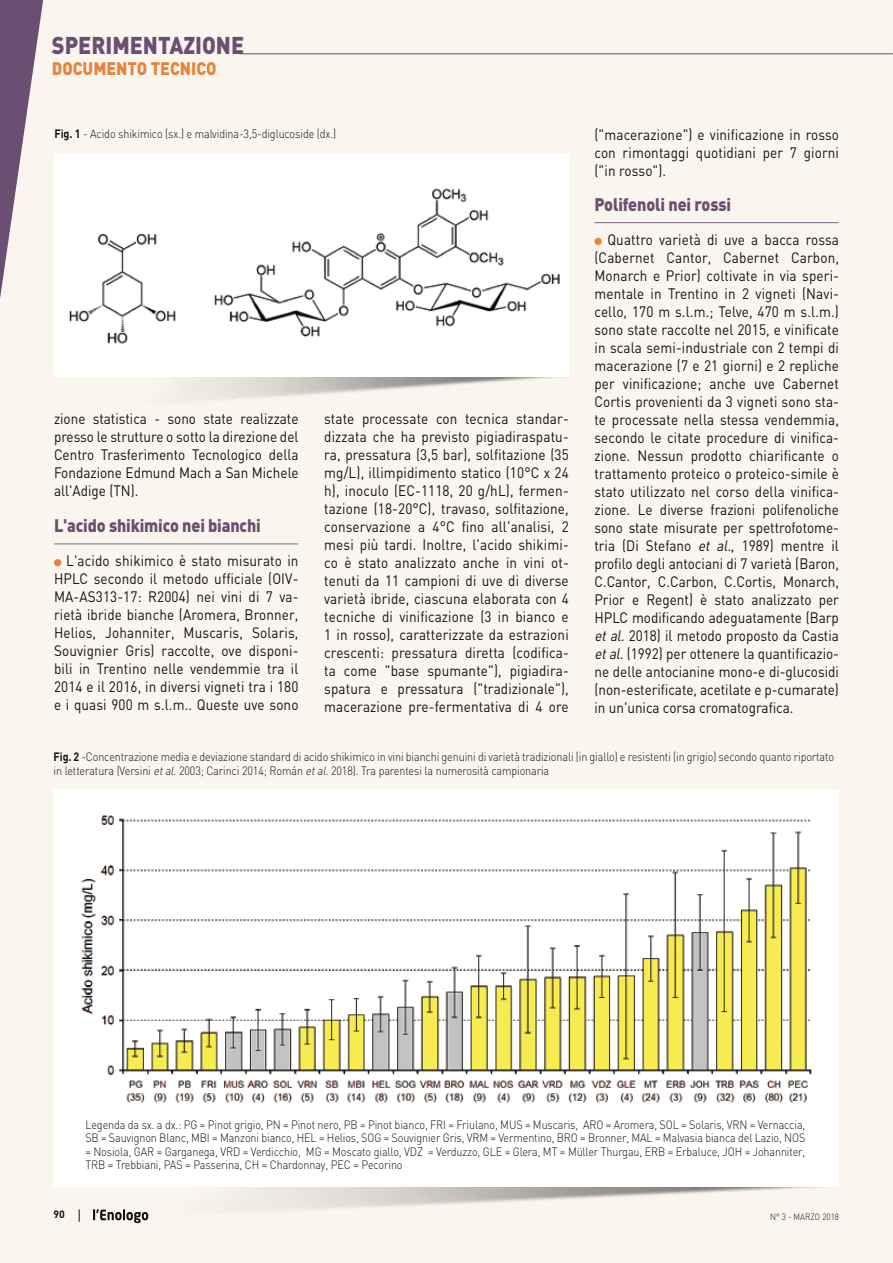
<style>
.page{position:relative;width:893px;height:1263px;background:#faf5ee}
.page>*{position:absolute;margin:0;border:0;box-sizing:border-box;transform-origin:0 0}
.t1{font:900 24px "DIN";color:#6b4f72;scale:.9 1}
.t2{font:900 18px "DIN";letter-spacing:-.01em;color:#6b4f72;scale:.9 1}
.t3{font:900 18px "DIN";color:#e8833a;scale:.9 1}
.t4{font:15px/18px "DIN";color:#121212;text-align:justify;scale:.9 1}
.t5{font:300 12px/13.5px "DIN";letter-spacing:-.01em;color:#121212;scale:.9 1}
.t6{font:700 10.5px "DIN";color:#121212}
.t7{font:300 9px "DIN";color:#121212;scale:.9 1}
.s1{font-weight:700}
.s2{font-style:italic}
</style>
<div class="page">
<hr style="left:239px;top:53px;width:654px;height:1px;background:#6b4f72">
<svg style="left:0;top:0;width:44px;height:299px"></svg>
<hr style="left:54px;top:544px;width:244px;height:1px;background:#806785">
<div style="left:54px;top:559px;width:7px;height:7px;background:#e8833a;border-radius:50%"></div>
<img style="left:54px;top:376px;width:515px;height:24px">
<img style="left:54px;top:1186px;width:785px;height:38px">
<div style="left:54px;top:153px;width:515px;height:223px;background:#fff"></div>
<img style="left:69px;top:188px;width:491px;height:156px">
<div style="left:54px;top:789px;width:785px;height:397px;background:#fff"></div>
<img style="left:81px;top:815px;width:731px;height:288px">
<hr style="left:594px;top:222px;width:244px;height:1px;background:#806785">
<div style="left:594px;top:238px;width:8px;height:7px;background:#e8833a;border-radius:50%"></div>
<h1 class="t1" style="left:52px;top:29px;width:215px">SPERIMENTAZIONE</h1>
<p class="t3" style="left:52px;top:56px;width:185px">DOCUMENTO TECNICO</p>
<p class="t5" style="left:54px;top:127px;width:315px"><span class="s1">Fig. 1</span> - Acido shikimico (sx.) e malvidina-3,5-diglucoside (dx.)</p>
<p class="t4" style="left:54px;top:409px;width:273px">zione statistica - sono state realizzate presso le strutture o sotto la direzione del Centro Trasferimento Tecnologico della Fondazione Edmund Mach a San Michele all'Adige (TN).</p>
<p class="t2" style="left:54px;top:513px;width:231px">L'acido shikimico nei bianchi</p>
<p class="t4" style="left:54px;top:552px;width:273px;text-indent:12px">L'acido shikimico è stato misurato in HPLC secondo il metodo ufficiale (OIV-MA-AS313-17: R2004) nei vini di 7 va&shy;rietà ibride bianche (Aromera, Bronner, Helios, Johanniter, Muscaris, Solaris, Souvignier Gris) raccolte, ove disponi&shy;bili in Trentino nelle vendemmie tra il 2014 e il 2016, in diversi vigneti tra i 180 e i quasi 900 m s.l.m.. Queste uve sono</p>
<p class="t4" style="left:324px;top:409px;width:273px">state processate con tecnica standar&shy;dizzata che ha previsto pigiadiraspatu&shy;ra, pressatura (3,5 bar), solfitazione (35 mg/L), illimpidimento statico (10°C x 24 h), inoculo (EC-1118, 20 g/hL), fermen&shy;tazione (18-20°C), travaso, solfitazione, conservazione a 4°C fino all'analisi, 2 mesi più tardi. Inoltre, l'acido shikimi&shy;co è stato analizzato anche in vini ot&shy;tenuti da 11 campioni di uve di diverse varietà ibride, ciascuna elaborata con 4 tecniche di vinificazione (3 in bianco e 1 in rosso), caratterizzate da estrazioni crescenti: pressatura diretta (codifica&shy;ta come "base spumante"), pigiadira&shy;spatura e pressatura ("tradizionale"), macerazione pre-fermentativa di 4 ore</p>
<p class="t4" style="left:594px;top:125px;width:273px">("macerazione") e vinificazione in rosso con rimontaggi quotidiani per 7 giorni ("in rosso").</p>
<p class="t2" style="left:594px;top:192px;width:153px">Polifenoli nei rossi</p>
<p class="t4" style="left:594px;top:230px;width:273px;text-indent:13px">Quattro varietà di uve a bacca rossa (Cabernet Cantor, Cabernet Carbon, Monarch e Prior) coltivate in via speri&shy;mentale in Trentino in 2 vigneti (Navi&shy;cello, 170 m s.l.m.; Telve, 470 m s.l.m.) sono state raccolte nel 2015, e vinificate in scala semi-industriale con 2 tempi di macerazione (7 e 21 giorni) e 2 repliche per vinificazione; anche uve Cabernet Cortis provenienti da 3 vigneti sono sta&shy;te processate nella stessa vendemmia, secondo le citate procedure di vinifica&shy;zione. Nessun prodotto chiarificante o trattamento proteico o proteico-simile è stato utilizzato nel corso della vinifica&shy;zione. Le diverse frazioni polifenoliche sono state misurate per spettrofotome&shy;tria (Di Stefano <span class="s2">et al.</span>, 1989) mentre il profilo degli antociani di 7 varietà (Baron, C.Cantor, C.Carbon, C.Cortis, Monarch, Prior e Regent) è stato analizzato per HPLC modificando adeguatamente (Barp <span class="s2">et al.</span> 2018) il metodo proposto da Castia <span class="s2">etal.</span>(1992) per ottenere la quantificazio&shy;ne delle antocianine mono-e di-glucosidi (non-esterificate, acetilate e p-cumarate) in un'unica corsa cromatografica.</p>
<p class="t5" style="left:54px;top:750px;width:869px"><span class="s1">Fig. 2</span> -Concentrazione media e deviazione standard di acido shikimico in vini bianchi genuini di varietà tradizionali (in giallo) e resistenti (in grigio) secondo quanto riportato in letteratura (Versini <span class="s2">etal.</span>2003; Carinci 2014; Román <span class="s2">etal.</span>2018). Tra parentesi la numerosità campionaria</p>
<p class="t6" style="left:54px;top:1207px;width:13px">90</p>
<p class="t5" style="left:85px;top:1117px;width:801px;text-align:justify">Legenda da sx. a dx.: PG = Pinot grigio, PN = Pinot nero, PB = Pinot bianco, FRI = Friulano, MUS = Muscaris, ARO = Aromera, SOL = Solaris, VRN = Vernaccia, SB = Sauvignon Blanc, MBI = Manzoni bianco, HEL = Helios, SOG = Souvignier Gris, VRM = Vermentino, BRO = Bronner, MAL = Malvasia bianca del Lazio, NOS = Nosiola, GAR = Garganega, VRD = Verdicchio, MG = Moscato giallo, VDZ = Verduzzo, GLE = Glera, MT = Müller Thurgau, ERB = Erbaluce, JOH = Johanniter, TRB = Trebbiani, PAS = Passerina, CH = Chardonnay, PEC = Pecorino</p>
<p class="t7" style="left:770px;top:1211px;width:78px">N° 3 - MARZO 2018</p>
</div>
